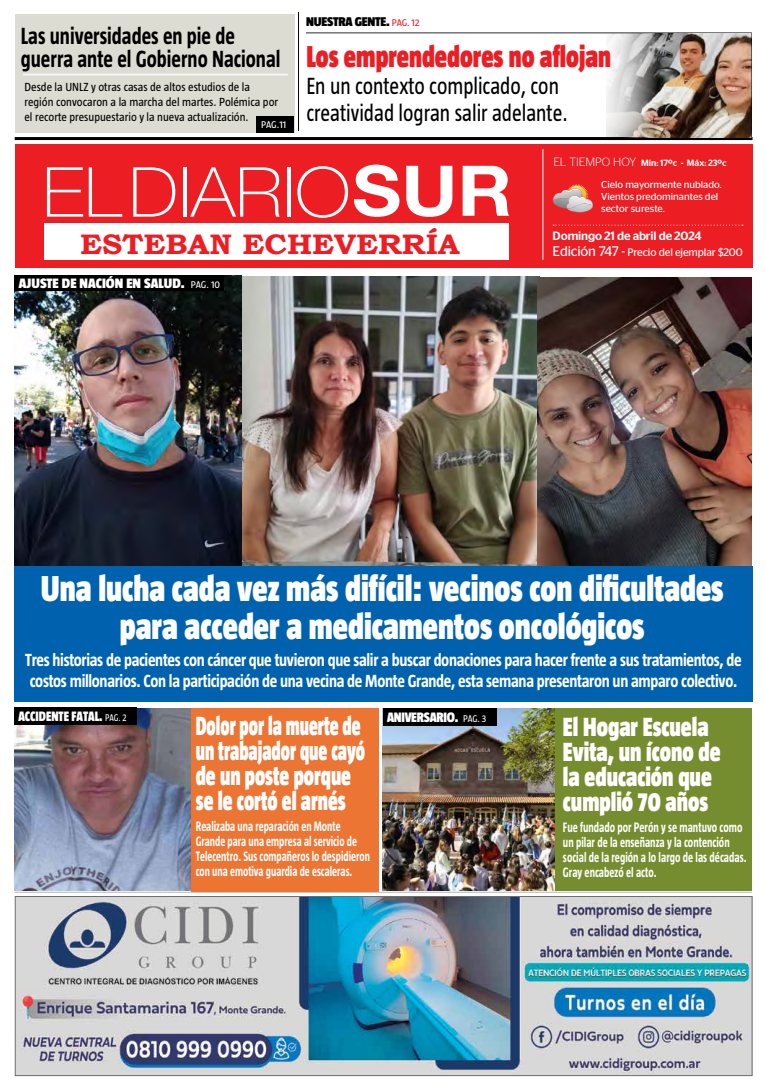
<style>
.page{position:relative;width:766px;height:1092px;background:#fff}
.page>*{position:absolute;margin:0;border:0;box-sizing:border-box;transform-origin:0 0}
.t1{font:900 37px/38px "Taz";color:#fff;text-align:center;scale:.84 1}
.t2{font:900 31px "Taz";color:#ed1d24;scale:.81 1}
.t3{font:700 28.2px "Bookman Old Style";color:#ed1d24;scale:1.08 1}
.t4{font:900 27px/25px "Taz";color:#fff;scale:.67 1}
.t5{font:900 27px/25px "Taz";color:#fff;scale:.82 1}
.t6{font:24px/27px "Taz";color:#000;scale:.86 1}
.t7{font:700 24px/23px "Taz";color:#000;scale:.83 1}
.t8{font:700 18px/21px "Taz";letter-spacing:-.02em;color:#fff;scale:.88 1}
.t9{font:700 14px/15px "Taz";color:#fff;scale:.74 1}
.t10{font:700 14px/15px "Taz";color:#fff;scale:.76 1}
.t11{font:900 14px "Taz";color:#fff}
.t12{font:900 14px "Taz";color:#fff;scale:.85 1}
.t13{font:900 14px "Taz";letter-spacing:-.02em;color:#fff;scale:.92 1}
.t14{font:900 13px "Taz";letter-spacing:-.02em;color:#000}
.t15{font:12px/15px "Taz";color:#000}
.t16{font:500 12px "Stag Sans";letter-spacing:-.01em;color:#fff}
.t17{font:11px "Stag Sans";letter-spacing:-.01em;color:#fff}
.t18{font:10px/12px "Stag Sans";color:#fff}
.t19{font:10px "Taz";color:#fff}
.t20{font:500 9px "Stag Sans";color:#fff}
.s1{font-weight:400;font-size:10px;color:#ed1d24}
.s2{font-weight:300;font-size:12px}
.s3{font-size:14px}
.s4{font-weight:400;font-size:10px}
</style>
<div class="page">
<div style="left:15px;top:144px;width:737px;height:124px;background:#ed1d24"></div>
<hr style="left:542px;top:149px;width:1px;height:111px;background:#fff">
<hr style="left:15px;top:891px;width:736px;height:1px;background:#000">
<img style="left:17px;top:897px;width:733px;height:176px">
<div style="left:15px;top:895px;width:737px;height:180px;border:1px solid #6d6e71"></div>
<svg style="left:47px;top:167px;width:36px;height:50px"></svg>
<svg style="left:89px;top:167px;width:33px;height:50px"></svg>
<svg style="left:133px;top:167px;width:42px;height:50px"></svg>
<hr style="left:183px;top:167px;width:3px;height:50px;background:#fff">
<svg style="left:190px;top:167px;width:90px;height:50px"></svg>
<hr style="left:287px;top:167px;width:3px;height:50px;background:#fff">
<div style="left:45px;top:224px;width:464px;height:36px;background:#fff"></div>
<hr style="left:15px;top:137px;width:737px;height:3px;background:#000">
<svg style="left:553px;top:225px;width:189px;height:1px"></svg>
<img style="left:241px;top:276px;width:298px;height:289px">
<img style="left:537px;top:278px;width:214px;height:287px">
<img style="left:14px;top:708px;width:177px;height:182px">
<div style="left:191px;top:708px;width:187px;height:184px;background:#ec7534"></div>
<img style="left:14px;top:275px;width:227px;height:290px">
<div style="left:14px;top:565px;width:738px;height:136px;background:#0062af"></div>
<div style="left:14px;top:275px;width:210px;height:16px;background:#000"></div>
<img style="left:383px;top:708px;width:172px;height:182px">
<div style="left:383px;top:708px;width:113px;height:17px;background:#000"></div>
<div style="left:555px;top:708px;width:196px;height:182px;background:#768d2f"></div>
<div style="left:14px;top:707px;width:123px;height:17px;background:#000"></div>
<hr style="left:298px;top:12px;width:1px;height:119px;background:#000">
<div style="left:15px;top:15px;width:279px;height:118px;background:#dddcd2"></div>
<hr style="left:23px;top:74px;width:265px;height:2px;background:#fff">
<div style="left:256px;top:117px;width:38px;height:16px;background:#000"></div>
<hr style="left:306px;top:32px;width:445px;height:1px;background:#6d6e71">
<svg style="left:297px;top:131px;width:317px;height:87px"></svg>
<img style="left:606px;top:34px;width:145px;height:103px">
<p class="t7" style="left:21px;top:24px;width:314px">Las universidades en pie de guerra ante el Gobierno Nacional</p>
<p class="t15" style="left:24px;top:79px;width:255px">Desde la UNLZ y otras casas de altos estudios de la región convocaron a la marcha del martes. Polémica por el recorte presupuestario y la nueva actualización.</p>
<p class="t19" style="left:261px;top:119px;width:27px">Pag.11</p>
<p class="t14" style="left:306px;top:14px;width:115px">Nuestra gente. <span class="s1">PAG . 12</span></p>
<p class="t2" style="left:306px;top:39px;width:377px">Los emprendedores no aflojan</p>
<p class="t6" style="left:306px;top:72px;width:305px">En un contexto complicado, con creatividad logran salir adelante.</p>
<p class="t20" style="left:553px;top:157px;width:175px"><span class="s2">EL TIEMPO HOY</span> Mín: 17ºc - Máx: 23ºc</p>
<p class="t18" style="left:601px;top:178px;width:122px">Cielo mayormente nublado.<br>Vientos predominantes del sector sureste.</p>
<p class="t3" style="left:80px;top:224px;width:353px">ESTEBAN ECHEVERRÍA</p>
<p class="t16" style="left:552px;top:228px;width:150px">Domingo 21 de abril de 2024</p>
<p class="t17" style="left:552px;top:246px;width:192px"><span class="s3">Edición 747 -</span> Precio del ejemplar $200</p>
<p class="t11" style="left:19px;top:275px;width:203px">Ajuste de Nación en salud. <span class="s4">Pag. 10</span></p>
<p class="t1" style="left:41px;top:569px;width:814px">Una lucha cada vez más difícil: vecinos con dificultades para acceder a medicamentos oncológicos</p>
<p class="t8" style="left:25px;top:648px;width:815px">Tres historias de pacientes con cáncer que tuvieron que salir a buscar donaciones para hacer frente a sus tratamientos, de costos millonarios. Con la participación de una vecina de Monte Grande, esta semana presentaron un amparo colectivo.</p>
<p class="t12" style="left:18px;top:708px;width:129px">Accidente fatal. <span class="s4">PAG . 2</span></p>
<p class="t4" style="left:196px;top:713px;width:254px">Dolor por la muerte de un trabajador que cayó de un poste porque se le cortó el arnés</p>
<p class="t9" style="left:196px;top:818px;width:237px">Realizaba una reparación en Monte Grande para una empresa al servicio de Telecentro. Sus compañeros lo despidieron con una emotiva guardia de escaleras.</p>
<p class="t13" style="left:387px;top:709px;width:110px">Aniversario. <span class="s4">PAG . 3</span></p>
<p class="t5" style="left:563px;top:713px;width:194px">El Hogar Escuela<br>Evita, un ícono de la educación que cumplió 70 años</p>
<p class="t10" style="left:563px;top:819px;width:243px">Fue fundado por Perón y se mantuvo como un pilar de la enseñanza y la contención social de la región a lo largo de las décadas.<br>Gray encabezó el acto.</p>
</div>
